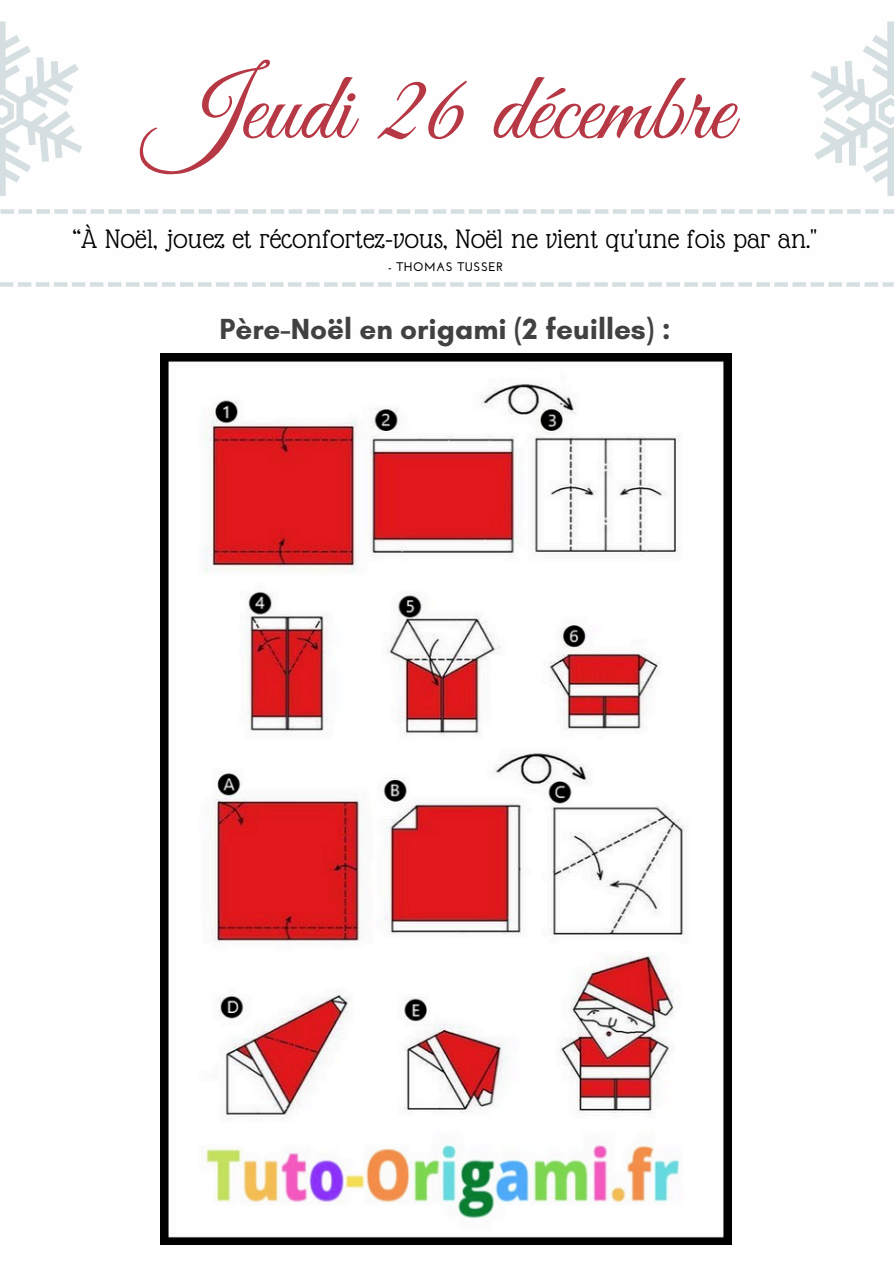
<style>
.page{position:relative;width:894px;height:1264px;background:#fff}
.page>*{position:absolute;margin:0;border:0;box-sizing:border-box;transform-origin:0 0}
.t1{font:97.5px "Great Vibes";color:#b63844}
.t2{font:700 29.55px "Glacial Indifference";color:#414042}
.t3{font:28.95px "Glass Antiqua";letter-spacing:.01em;color:#000}
.t4{font:700 12.45px "Josefin Sans";letter-spacing:.04em;color:#000}
</style>
<div class="page">
<svg style="left:0;top:21px;width:82px;height:175px"></svg>
<svg style="left:811px;top:21px;width:82px;height:175px"></svg>
<div style="left:0;top:209px;width:14px;height:5px;background:#d5dfe1"></div>
<div style="left:18px;top:209px;width:14px;height:5px;background:#d5dfe1"></div>
<div style="left:36px;top:209px;width:14px;height:5px;background:#d5dfe1"></div>
<div style="left:54px;top:209px;width:14px;height:5px;background:#d5dfe1"></div>
<div style="left:72px;top:209px;width:14px;height:5px;background:#d5dfe1"></div>
<div style="left:90px;top:209px;width:14px;height:5px;background:#d5dfe1"></div>
<div style="left:108px;top:209px;width:14px;height:5px;background:#d5dfe1"></div>
<div style="left:126px;top:209px;width:14px;height:5px;background:#d5dfe1"></div>
<div style="left:144px;top:209px;width:14px;height:5px;background:#d5dfe1"></div>
<div style="left:162px;top:209px;width:14px;height:5px;background:#d5dfe1"></div>
<div style="left:180px;top:209px;width:14px;height:5px;background:#d5dfe1"></div>
<div style="left:198px;top:209px;width:14px;height:5px;background:#d5dfe1"></div>
<div style="left:216px;top:209px;width:14px;height:5px;background:#d5dfe1"></div>
<div style="left:234px;top:209px;width:14px;height:5px;background:#d5dfe1"></div>
<div style="left:252px;top:209px;width:14px;height:5px;background:#d5dfe1"></div>
<div style="left:270px;top:209px;width:14px;height:5px;background:#d5dfe1"></div>
<div style="left:288px;top:209px;width:14px;height:5px;background:#d5dfe1"></div>
<div style="left:306px;top:209px;width:14px;height:5px;background:#d5dfe1"></div>
<div style="left:324px;top:209px;width:14px;height:5px;background:#d5dfe1"></div>
<div style="left:342px;top:209px;width:14px;height:5px;background:#d5dfe1"></div>
<div style="left:360px;top:209px;width:14px;height:5px;background:#d5dfe1"></div>
<div style="left:378px;top:209px;width:14px;height:5px;background:#d5dfe1"></div>
<div style="left:396px;top:209px;width:14px;height:5px;background:#d5dfe1"></div>
<div style="left:414px;top:209px;width:14px;height:5px;background:#d5dfe1"></div>
<div style="left:432px;top:209px;width:14px;height:5px;background:#d5dfe1"></div>
<div style="left:450px;top:209px;width:14px;height:5px;background:#d5dfe1"></div>
<div style="left:468px;top:209px;width:14px;height:5px;background:#d5dfe1"></div>
<div style="left:486px;top:209px;width:14px;height:5px;background:#d5dfe1"></div>
<div style="left:504px;top:209px;width:14px;height:5px;background:#d5dfe1"></div>
<div style="left:522px;top:209px;width:14px;height:5px;background:#d5dfe1"></div>
<div style="left:540px;top:209px;width:14px;height:5px;background:#d5dfe1"></div>
<div style="left:558px;top:209px;width:14px;height:5px;background:#d5dfe1"></div>
<div style="left:576px;top:209px;width:14px;height:5px;background:#d5dfe1"></div>
<div style="left:594px;top:209px;width:14px;height:5px;background:#d5dfe1"></div>
<div style="left:612px;top:209px;width:14px;height:5px;background:#d5dfe1"></div>
<div style="left:630px;top:209px;width:14px;height:5px;background:#d5dfe1"></div>
<div style="left:648px;top:209px;width:14px;height:5px;background:#d5dfe1"></div>
<div style="left:666px;top:209px;width:14px;height:5px;background:#d5dfe1"></div>
<div style="left:684px;top:209px;width:14px;height:5px;background:#d5dfe1"></div>
<div style="left:702px;top:209px;width:14px;height:5px;background:#d5dfe1"></div>
<div style="left:720px;top:209px;width:14px;height:5px;background:#d5dfe1"></div>
<div style="left:738px;top:209px;width:14px;height:5px;background:#d5dfe1"></div>
<div style="left:756px;top:209px;width:14px;height:5px;background:#d5dfe1"></div>
<div style="left:774px;top:209px;width:14px;height:5px;background:#d5dfe1"></div>
<div style="left:792px;top:209px;width:14px;height:5px;background:#d5dfe1"></div>
<div style="left:810px;top:209px;width:14px;height:5px;background:#d5dfe1"></div>
<div style="left:828px;top:209px;width:14px;height:5px;background:#d5dfe1"></div>
<div style="left:846px;top:209px;width:14px;height:5px;background:#d5dfe1"></div>
<div style="left:864px;top:209px;width:14px;height:5px;background:#d5dfe1"></div>
<div style="left:882px;top:209px;width:11px;height:5px;background:#d5dfe1"></div>
<div style="left:0;top:282px;width:13px;height:5px;background:#d5dfe1"></div>
<div style="left:18px;top:282px;width:13px;height:5px;background:#d5dfe1"></div>
<div style="left:36px;top:282px;width:13px;height:5px;background:#d5dfe1"></div>
<div style="left:54px;top:282px;width:13px;height:5px;background:#d5dfe1"></div>
<div style="left:72px;top:282px;width:13px;height:5px;background:#d5dfe1"></div>
<div style="left:90px;top:282px;width:13px;height:5px;background:#d5dfe1"></div>
<div style="left:108px;top:282px;width:13px;height:5px;background:#d5dfe1"></div>
<div style="left:126px;top:282px;width:13px;height:5px;background:#d5dfe1"></div>
<div style="left:144px;top:282px;width:13px;height:5px;background:#d5dfe1"></div>
<div style="left:162px;top:282px;width:13px;height:5px;background:#d5dfe1"></div>
<div style="left:180px;top:282px;width:13px;height:5px;background:#d5dfe1"></div>
<div style="left:198px;top:282px;width:13px;height:5px;background:#d5dfe1"></div>
<div style="left:216px;top:282px;width:13px;height:5px;background:#d5dfe1"></div>
<div style="left:234px;top:282px;width:13px;height:5px;background:#d5dfe1"></div>
<div style="left:252px;top:282px;width:13px;height:5px;background:#d5dfe1"></div>
<div style="left:270px;top:282px;width:13px;height:5px;background:#d5dfe1"></div>
<div style="left:288px;top:282px;width:13px;height:5px;background:#d5dfe1"></div>
<div style="left:306px;top:282px;width:13px;height:5px;background:#d5dfe1"></div>
<div style="left:324px;top:282px;width:13px;height:5px;background:#d5dfe1"></div>
<div style="left:342px;top:282px;width:13px;height:5px;background:#d5dfe1"></div>
<div style="left:360px;top:282px;width:13px;height:5px;background:#d5dfe1"></div>
<div style="left:378px;top:282px;width:13px;height:5px;background:#d5dfe1"></div>
<div style="left:396px;top:282px;width:13px;height:5px;background:#d5dfe1"></div>
<div style="left:414px;top:282px;width:13px;height:5px;background:#d5dfe1"></div>
<div style="left:432px;top:282px;width:13px;height:5px;background:#d5dfe1"></div>
<div style="left:450px;top:282px;width:13px;height:5px;background:#d5dfe1"></div>
<div style="left:468px;top:282px;width:13px;height:5px;background:#d5dfe1"></div>
<div style="left:486px;top:282px;width:13px;height:5px;background:#d5dfe1"></div>
<div style="left:504px;top:282px;width:13px;height:5px;background:#d5dfe1"></div>
<div style="left:522px;top:282px;width:13px;height:5px;background:#d5dfe1"></div>
<div style="left:540px;top:282px;width:13px;height:5px;background:#d5dfe1"></div>
<div style="left:558px;top:282px;width:13px;height:5px;background:#d5dfe1"></div>
<div style="left:576px;top:282px;width:13px;height:5px;background:#d5dfe1"></div>
<div style="left:594px;top:282px;width:13px;height:5px;background:#d5dfe1"></div>
<div style="left:612px;top:282px;width:13px;height:5px;background:#d5dfe1"></div>
<div style="left:630px;top:282px;width:13px;height:5px;background:#d5dfe1"></div>
<div style="left:648px;top:282px;width:13px;height:5px;background:#d5dfe1"></div>
<div style="left:666px;top:282px;width:13px;height:5px;background:#d5dfe1"></div>
<div style="left:684px;top:282px;width:13px;height:5px;background:#d5dfe1"></div>
<div style="left:702px;top:282px;width:13px;height:5px;background:#d5dfe1"></div>
<div style="left:720px;top:282px;width:13px;height:5px;background:#d5dfe1"></div>
<div style="left:738px;top:282px;width:13px;height:5px;background:#d5dfe1"></div>
<div style="left:756px;top:282px;width:13px;height:5px;background:#d5dfe1"></div>
<div style="left:774px;top:282px;width:13px;height:5px;background:#d5dfe1"></div>
<div style="left:792px;top:282px;width:13px;height:5px;background:#d5dfe1"></div>
<div style="left:810px;top:282px;width:13px;height:5px;background:#d5dfe1"></div>
<div style="left:828px;top:282px;width:13px;height:5px;background:#d5dfe1"></div>
<div style="left:846px;top:282px;width:13px;height:5px;background:#d5dfe1"></div>
<div style="left:864px;top:282px;width:13px;height:5px;background:#d5dfe1"></div>
<div style="left:882px;top:282px;width:11px;height:5px;background:#d5dfe1"></div>
<img style="left:161px;top:354px;width:570px;height:890px">
<p class="t1" style="left:146px;top:55px;width:588px">Jeudi 26 décembre</p>
<h1 class="t3" style="left:73px;top:223px;width:745px">“À Noël, jouez et réconfortez-vous, Noël ne vient qu'une fois par an."</h1>
<p class="t4" style="left:388px;top:262px;width:116px">- THOMAS TUSSER</p>
<p class="t2" style="left:219px;top:311px;width:453px">Père-Noël en origami (2 feuilles) :</p>
</div>
